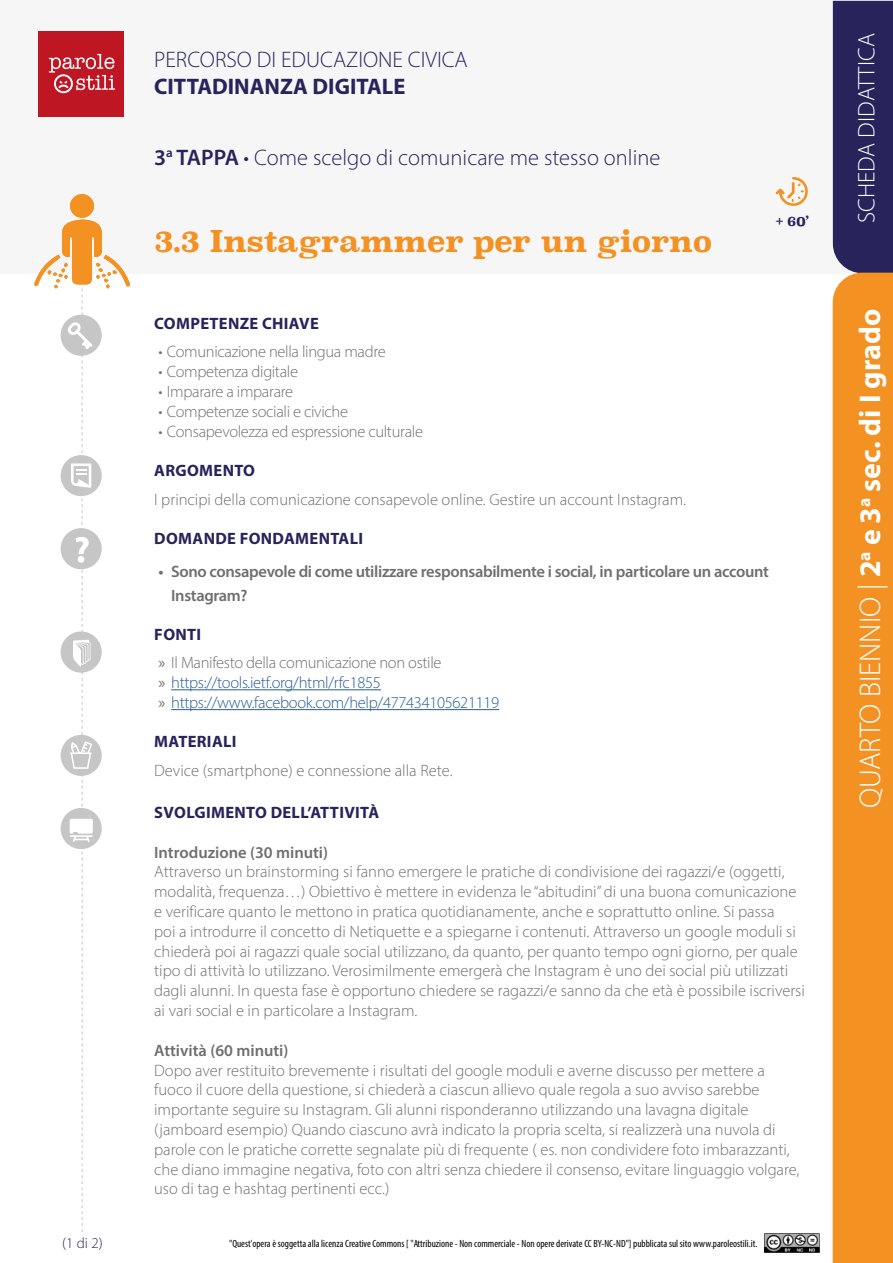
<style>
.page{position:relative;width:893px;height:1263px;background:#fff}
.page>*{position:absolute;margin:0;border:0;box-sizing:border-box;transform-origin:0 0}
.t1{font:700 30px "Myriad Pro";color:#fff}
.t2{font:700 30px "Superclarendon";letter-spacing:-.02em;color:#f39122}
.t3{font:300 24px "Myriad Pro";color:#fff}
.t4{font:300 22.5px "Myriad Pro";color:#29235c}
.t5{font:700 22.5px "Myriad Pro";color:#29235c}
.t6{font:300 16.5px/19.8px "Myriad Pro";color:#706f6f}
.t7{font:300 16.5px/28.3px "Myriad Pro";letter-spacing:-.02em;color:#706f6f}
.t8{font:600 16.5px/24px "Myriad Pro";letter-spacing:-.02em;color:#706f6f}
.t9{font:300 16.5px/19.8px "Myriad Pro";letter-spacing:-.02em;color:#275b9b}
.t10{font:700 16.5px "Myriad Pro";letter-spacing:.02em;color:#29235c}
.t11{font:600 16.5px "Myriad Pro";color:#706f6f}
.t12{font:300 15px "Myriad Pro";color:#29235c}
.t13{font:700 13.5px "Superclarendon";color:#29235c}
.t14{font:condensed 10.5px "Myriad Pro";color:#000}
.s1{font-weight:600}
.s2{font-weight:700;color:#29235c}
.s3{font-weight:400}
.s4{font-weight:400;color:#706f6f}
.s5{font-weight:300}
</style>
<div class="page">
<img style="left:765px;top:1233px;width:54px;height:19px">
<div style="left:0;top:0;width:893px;height:273px;background:#f6f6f6"></div>
<div style="left:833px;top:1px;width:60px;height:272px;background:#29235c"></div>
<div style="left:38px;top:31px;width:86px;height:86px;background:#be1622"></div>
<svg style="left:49px;top:54px;width:66px;height:39px"></svg>
<div style="left:833px;top:273px;width:60px;height:990px;background:#f39122"></div>
<svg style="left:776px;top:177px;width:32px;height:29px"></svg>
<hr style="left:171px;top:689px;width:210px;height:1px;background:#275b9b">
<hr style="left:171px;top:709px;width:328px;height:1px;background:#275b9b">
<svg style="left:34px;top:194px;width:96px;height:1038px"></svg>
<p class="t12" style="left:62px;top:1234px;width:42px">(1 di 2)</p>
<h3 class="t4" style="left:154px;top:46px;width:315px">PERCORSO DI EDUCAZIONE CIVICA</h3>
<h3 class="t5" style="left:154px;top:72px;width:253px">CITTADINANZA DIGITALE</h3>
<h3 class="t4" style="left:154px;top:144px;width:508px"><span class="s1">3</span><sup>a</sup> <span class="s1">TAPPA</span> • Come scelgo di comunicare me stesso online</h3>
<h1 class="t2" style="left:154px;top:218px;width:560px">3.3 Instagrammer per un giorno</h1>
<p class="t13" style="left:776px;top:211px;width:35px">+ 60’</p>
<p class="t10" style="left:154px;top:313px;width:166px">COMPETENZE CHIAVE</p>
<p class="t7" style="left:158px;top:338px;width:229px">• Comunicazione nella lingua madre</p>
<p class="t7" style="left:158px;top:357px;width:141px">• Competenza digitale</p>
<p class="t7" style="left:158px;top:377px;width:136px">• Imparare a imparare</p>
<p class="t7" style="left:158px;top:397px;width:191px">• Competenze sociali e civiche</p>
<p class="t7" style="left:158px;top:417px;width:266px">• Consapevolezza ed espressione culturale</p>
<p class="t10" style="left:154px;top:460px;width:102px">ARGOMENTO</p>
<p class="t6" style="left:154px;top:489px;width:534px">I principi della comunicazione consapevole online. Gestire un account Instagram.</p>
<p class="t10" style="left:154px;top:528px;width:210px">DOMANDE FONDAMENTALI</p>
<p class="t8" style="left:171px;top:558px;width:599px;text-indent:-13px">• Sono consapevole di come utilizzare responsabilmente i social, in particolare un account<br>Instagram?</p>
<p class="t7" style="left:154px;top:620px;width:289px"><span class="s2">FONTI<br></span><span class="s3">»</span> Il Manifesto della comunicazione non ostile</p>
<p class="t9" style="left:158px;top:673px;width:342px"><span class="s4">»</span> https://tools.ietf.org/html/rfc1855<br><span class="s4">»</span> https://www.facebook.com/help/477434105621119</p>
<p class="t10" style="left:154px;top:731px;width:84px">MATERIALI</p>
<p class="t6" style="left:154px;top:760px;width:300px">Device (smartphone) e connessione alla Rete.</p>
<p class="t10" style="left:154px;top:802px;width:226px">SVOLGIMENTO DELL’ATTIVITÀ</p>
<p class="t11" style="left:154px;top:842px;width:176px">Introduzione (30 minuti)</p>
<p class="t6" style="left:154px;top:862px;width:652px">Attraverso un brainstorming si fanno emergere le pratiche di condivisione dei ragazzi/e (oggetti, modalità, frequenza…) Obiettivo è mettere in evidenza le “abitudini” di una buona comunicazione e verificare quanto le mettono in pratica quotidianamente, anche e soprattutto online. Si passa<br>poi a introdurre il concetto di Netiquette e a spiegarne i contenuti. Attraverso un google moduli si chiederà poi ai ragazzi quale social utilizzano, da quanto, per quanto tempo ogni giorno, per quale tipo di attività lo utilizzano. Verosimilmente emergerà che Instagram è uno dei social più utilizzati dagli alunni. In questa fase è opportuno chiedere se ragazzi/e sanno da che età è possibile iscriversi ai vari social e in particolare a Instagram.</p>
<p class="t11" style="left:154px;top:1040px;width:136px">Attività (60 minuti)</p>
<p class="t6" style="left:154px;top:1060px;width:647px">Dopo aver restituito brevemente i risultati del google moduli e averne discusso per mettere a fuoco il cuore della questione, si chiederà a ciascun allievo quale regola a suo avviso sarebbe importante seguire su Instagram. Gli alunni risponderanno utilizzando una lavagna digitale (jamboard esempio) Quando ciascuno avrà indicato la propria scelta, si realizzerà una nuvola di parole con le pratiche corrette segnalate più di frequente ( es. non condividere foto imbarazzanti, che diano immagine negativa, foto con altri senza chiedere il consenso, evitare linguaggio volgare, uso di tag e hashtag pertinenti ecc.)</p>
<p class="t14" style="left:229px;top:1237px;width:530px">"Quest'opera è soggetta alla licenza Creative Commons [ "Attribuzione - Non commerciale - Non opere derivate CC BY-NC-ND"] pubblicata sul sito www.paroleostili.it.</p>
<h2 class="t3" style="left:852px;top:223px;width:191px;rotate:-90deg">SCHEDA DIDATTICA</h2>
<h1 class="t1" style="left:850px;top:808px;width:500px;rotate:-90deg"><span class="s5">QUARTO BIENNIO |</span> 2<sup>a</sup> e 3<sup>a</sup> sec. di I grado</h1>
</div>
